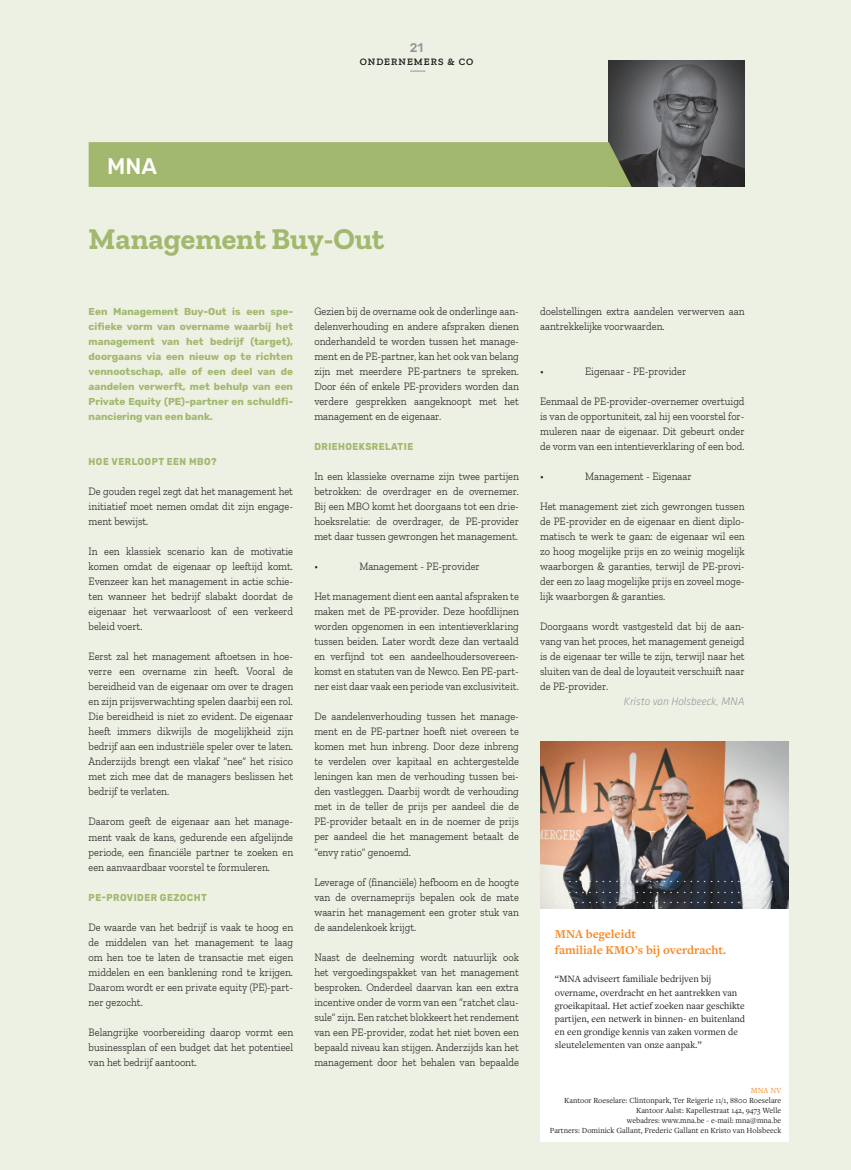
<style>
.page{position:relative;width:851px;height:1170px;background:#fff}
.page>*{position:absolute;margin:0;border:0;box-sizing:border-box;transform-origin:0 0}
.t1{font:700 30px "Zilla Slab";color:#a3b86f}
.t2{font:500 22.5px "Rubik";color:#fff}
.t3{font:700 12.5px/15.8px "Freight Text Pro";color:#f68b29}
.t4{font:500 12.5px "Rubik";color:#939598}
.t5{font:11.75px/10.5px "Minion Pro";color:#fff}
.t6{font:300 11.25px/15px "Zilla Slab";color:#231f20;text-align:justify;scale:.92 1}
.t7{font:italic 300 11.25px "Klavika Basic";color:#939598}
.t8{font:700 10px/15px "Rubik";letter-spacing:.015em;color:#a3b86f;text-align:justify}
.t9{font:10px/13.1px "Freight Text Pro";color:#231f20}
.t10{font:700 10px "Rubik";letter-spacing:.05em;color:#a3b86f;scale:.92 1}
.t11{font:600 10px "Zilla Slab";letter-spacing:.1em;color:#231f20}
.t12{font:8.12px/10px "Freight Text Pro";color:#231f20;text-align:right}
.t13{font:8.12px "Freight Text Pro";color:#f68b29}
</style>
<div class="page">
<div style="left:0;top:0;width:850px;height:1169px;background:#edf1e4"></div>
<img style="left:608px;top:60px;width:136px;height:127px">
<div style="left:89px;top:142px;width:542px;height:45px;background:#a3b86f"></div>
<svg style="left:410px;top:71px;width:15px;height:1px"></svg>
<div style="left:540px;top:908px;width:248px;height:233px;background:#fff"></div>
<img style="left:540px;top:741px;width:248px;height:167px">
<p class="t4" style="left:410px;top:40px;width:15px">21</p>
<p class="t11" style="left:360px;top:56px;width:115px">ONDERNEMERS &amp; CO</p>
<h2 class="t2" style="left:107px;top:154px;width:51px">MNA</h2>
<h1 class="t1" style="left:89px;top:221px;width:297px">Management Buy-Out</h1>
<p class="t8" style="left:89px;top:304px;width:206px">Een Management Buy-Out is een spe&shy;cifieke vorm van overname waarbij het management van het bedrijf (target), doorgaans via een nieuw op te richten vennootschap, alle of een deel van de aandelen verwerft, met behulp van een Private Equity (PE)-partner en schuldfi&shy;nanciering van een bank.</p>
<p class="t10" style="left:89px;top:456px;width:141px">HOE VERLOOPT EEN MBO?</p>
<p class="t6" style="left:89px;top:484px;width:224px">De gouden regel zegt dat het management het initiatief moet nemen omdat dit zijn engage&shy;ment bewijst.</p>
<p class="t6" style="left:89px;top:544px;width:224px">In een klassiek scenario kan de motivatie komen omdat de eigenaar op leeftijd komt.<br>Evenzeer kan het management in actie schie&shy;ten wanneer het bedrijf slabakt doordat de eigenaar het verwaarloost of een verkeerd beleid voert.</p>
<p class="t6" style="left:89px;top:649px;width:224px">Eerst zal het management aftoetsen in hoe&shy;verre een overname zin heeft. Vooral de bereidheid van de eigenaar om over te dragen en zijn prijsverwachting spelen daarbij een rol.<br>Die bereidheid is niet zo evident. De eigenaar heeft immers dikwijls de mogelijkheid zijn bedrijf aan een industriële speler over te laten.<br>Anderzijds brengt een vlakaf “nee” het risico met zich mee dat de managers beslissen het bedrijf te verlaten.</p>
<p class="t6" style="left:89px;top:814px;width:224px">Daarom geeft de eigenaar aan het manage&shy;ment vaak de kans, gedurende een afgelijnde periode, een financiële partner te zoeken en een aanvaardbaar voorstel te formuleren.</p>
<p class="t10" style="left:89px;top:891px;width:130px">PE-PROVIDER GEZOCHT</p>
<p class="t6" style="left:89px;top:919px;width:224px">De waarde van het bedrijf is vaak te hoog en de middelen van het management te laag om hen toe te laten de transactie met eigen middelen en een banklening rond te krijgen.<br>Daarom wordt er een private equity (PE)-part&shy;ner gezocht.</p>
<p class="t6" style="left:89px;top:1024px;width:224px">Belangrijke voorbereiding daarop vormt een businessplan of een budget dat het potentieel van het bedrijf aantoont.</p>
<p class="t6" style="left:314px;top:304px;width:224px">Gezien bij de overname ook de onderlinge aan&shy;delenverhouding en andere afspraken dienen onderhandeld te worden tussen het manage&shy;ment en de PE-partner, kan het ook van belang zijn met meerdere PE-partners te spreken.<br>Door één of enkele PE-providers worden dan verdere gesprekken aangeknoopt met het management en de eigenaar.</p>
<p class="t10" style="left:314px;top:441px;width:109px">DRIEHOEKSRELATIE</p>
<p class="t6" style="left:314px;top:469px;width:224px">In een klassieke overname zijn twee partijen betrokken: de overdrager en de overnemer.<br>Bij een MBO komt het doorgaans tot een drie&shy;hoeksrelatie: de overdrager, de PE-provider met daar tussen gewrongen het management.</p>
<p class="t6" style="left:314px;top:559px;width:6px">•</p>
<p class="t6" style="left:359px;top:559px;width:132px">Management - PE-provider</p>
<p class="t6" style="left:314px;top:589px;width:224px">Het management dient een aantal afspraken te maken met de PE-provider. Deze hoofdlijnen worden opgenomen in een intentieverklaring tussen beiden. Later wordt deze dan vertaald en verfijnd tot een aandeelhoudersovereen&shy;komst en statuten van de Newco. Een PE-part&shy;ner eist daar vaak een periode van exclusiviteit.</p>
<p class="t6" style="left:314px;top:709px;width:224px">De aandelenverhouding tussen het manage&shy;ment en de PE-partner hoeft niet overeen te komen met hun inbreng. Door deze inbreng te verdelen over kapitaal en achtergestelde leningen kan men de verhouding tussen bei&shy;den vastleggen. Daarbij wordt de verhouding met in de teller de prijs per aandeel die de PE-provider betaalt en in de noemer de prijs per aandeel die het management betaalt de “envy ratio” genoemd.</p>
<p class="t6" style="left:314px;top:874px;width:224px">Leverage of (financiële) hefboom en de hoogte van de overnameprijs bepalen ook de mate waarin het management een groter stuk van de aandelenkoek krijgt.</p>
<p class="t6" style="left:314px;top:949px;width:224px">Naast de deelneming wordt natuurlijk ook het vergoedingspakket van het management besproken. Onderdeel daarvan kan een extra incentive onder de vorm van een “ratchet clau&shy;sule” zijn. Een ratchet blokkeert het rendement van een PE-provider, zodat het niet boven een bepaald niveau kan stijgen. Anderzijds kan het management door het behalen van bepaalde</p>
<p class="t6" style="left:540px;top:304px;width:224px">doelstellingen extra aandelen verwerven aan aantrekkelijke voorwaarden.</p>
<p class="t6" style="left:540px;top:364px;width:6px">•</p>
<p class="t6" style="left:585px;top:364px;width:111px">Eigenaar - PE-provider</p>
<p class="t6" style="left:540px;top:394px;width:224px">Eenmaal de PE-provider-overnemer overtuigd is van de opportuniteit, zal hij een voorstel for&shy;muleren naar de eigenaar. Dit gebeurt onder de vorm van een intentieverklaring of een bod.</p>
<p class="t6" style="left:540px;top:469px;width:6px">•</p>
<p class="t6" style="left:585px;top:469px;width:117px">Management - Eigenaar</p>
<p class="t6" style="left:540px;top:499px;width:224px">Het management ziet zich gewrongen tussen de PE-provider en de eigenaar en dient diplo&shy;matisch te werk te gaan: de eigenaar wil een zo hoog mogelijke prijs en zo weinig mogelijk waarborgen &amp; garanties, terwijl de PE-provi&shy;der een zo laag mogelijke prijs en zoveel moge&shy;lijk waarborgen &amp; garanties.</p>
<p class="t6" style="left:540px;top:619px;width:224px">Doorgaans wordt vastgesteld dat bij de aan&shy;vang van het proces, het management geneigd is de eigenaar ter wille te zijn, terwijl naar het sluiten van de deal de loyauteit verschuift naar de PE-provider.</p>
<p class="t7" style="left:623px;top:694px;width:122px">Kristo van Holsbeeck, MNA</p>
<p class="t5" style="left:554px;top:873px;width:220px">................................. ................................ ................................</p>
<p class="t3" style="left:554px;top:925px;width:173px">MNA begeleidt<br>familiale KMO’s bij overdracht.</p>
<p class="t9" style="left:554px;top:972px;width:192px">“MNA adviseert familiale bedrijven bij overname, overdracht en het aantrekken van groeikapitaal. Het actief zoeken naar geschikte partijen, een netwerk in binnen- en buitenland en een grondige kennis van zaken vormen de sleutelelementen van onze aanpak.”</p>
<p class="t13" style="left:750px;top:1084px;width:32px">MNA NV</p>
<p class="t12" style="left:549px;top:1094px;width:233px">Kantoor Roeselare: Clintonpark, Ter Reigerie 11/1, 8800 Roeselare Kantoor Aalst: Kapellestraat 142, 9473 Welle<br>webadres: www.mna.be - e-mail: mna@mna.be<br>Partners: Dominick Gallant, Frederic Gallant en Kristo van Holsbeeck</p>
</div>
